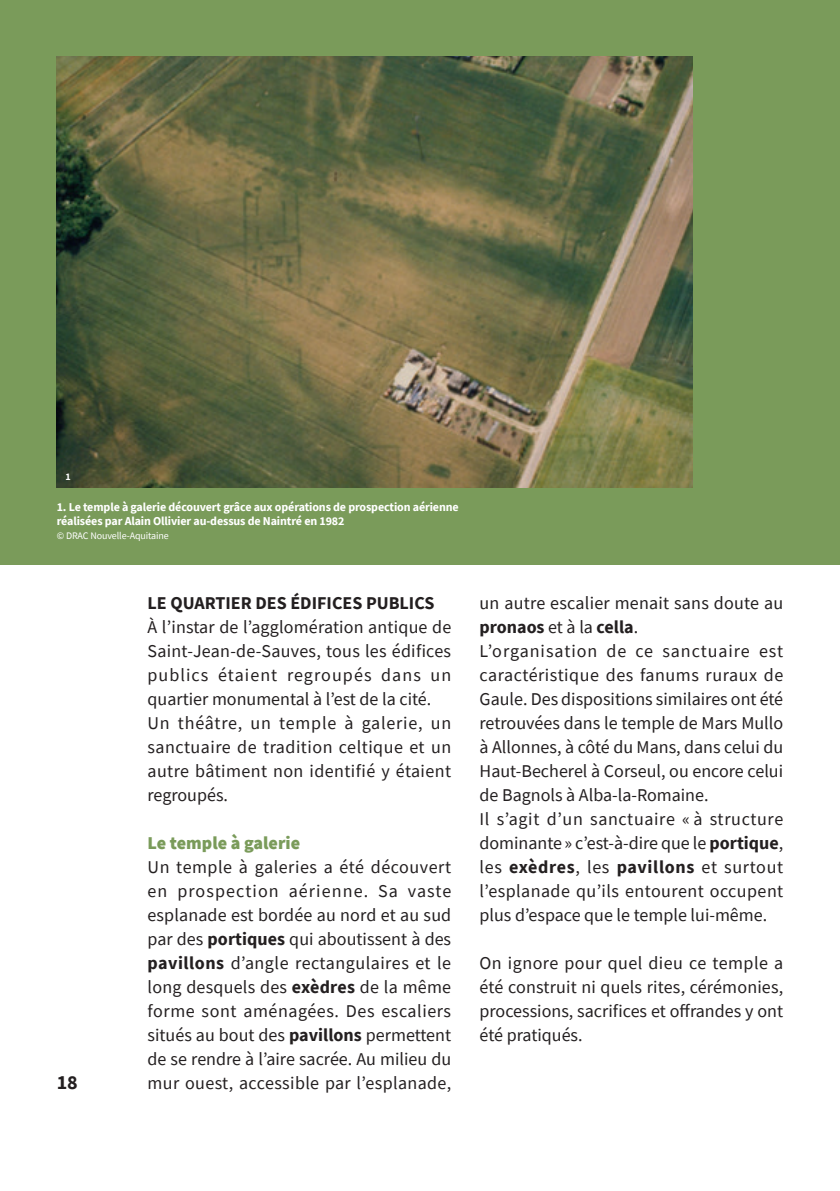
<style>
.page{position:relative;width:840px;height:1191px;background:#fff}
.page>*{position:absolute;margin:0;border:0;box-sizing:border-box;transform-origin:0 0}
.t1{font:700 20px "Source Sans Pro";color:#231f20}
.t2{font:18px/24px "Source Sans Pro";letter-spacing:.01em;color:#231f20}
.t3{font:700 18px "Source Sans Pro";color:#231f20}
.t4{font:900 18px "Source Sans Pro";color:#7a9b5a}
.t5{font:700 12px/14px "Source Sans Pro";letter-spacing:-.01em;color:#fff}
.t6{font:10px "Source Sans Pro";letter-spacing:-.01em;color:#fff}
.t7{font:700 10px "Source Sans Pro";color:#fff}
.s1{font-weight:700}
</style>
<div class="page">
<div style="left:0;top:0;width:839px;height:564px;background:#7a9b5a"></div>
<img style="left:57px;top:57px;width:635px;height:430px">
<p class="t7" style="left:65px;top:469px;width:7px">1</p>
<p class="t5" style="left:57px;top:499px;width:403px">1. Le temple à galerie découvert grâce aux opérations de prospection aérienne réalisées par Alain Ollivier au-dessus de Naintré en 1982</p>
<p class="t6" style="left:57px;top:529px;width:114px">© DRAC Nouvelle-Aquitaine</p>
<p class="t1" style="left:57px;top:1068px;width:23px">18</p>
<p class="t3" style="left:147px;top:591px;width:288px">LE QUARTIER DES ÉDIFICES PUBLICS</p>
<p class="t2" style="left:147px;top:615px;width:305px">À l’instar de l’agglomération antique de Saint-Jean-de-Sauves, tous les édifices publics étaient regroupés dans un quartier monumental à l’est de la cité.<br>Un théâtre, un temple à galerie, un sanctuaire de tradition celtique et un autre bâtiment non identifié y étaient regroupés.</p>
<p class="t4" style="left:147px;top:830px;width:154px">Le temple à galerie</p>
<p class="t2" style="left:147px;top:855px;width:305px;text-align:justify">Un temple à galeries a été découvert en prospection aérienne. Sa vaste esplanade est bordée au nord et au sud par des <span class="s1">portiques</span> qui aboutissent à des <span class="s1">pavillons</span> d’angle rectangulaires et le long desquels des <span class="s1">exèdres</span> de la même forme sont aménagées. Des escaliers situés au bout des <span class="s1">pavillons</span> permettent de se rendre à l’aire sacrée. Au milieu du mur ouest, accessible par l’esplanade,</p>
<p class="t2" style="left:479px;top:591px;width:305px">un autre escalier menait sans doute au <span class="s1">pronaos</span> et à la <span class="s1">cella</span>.<br>L’organisation de ce sanctuaire est caractéristique des fanums ruraux de Gaule. Des dispositions similaires ont été retrouvées dans le temple de Mars Mullo à Allonnes, à côté du Mans, dans celui du Haut-Becherel à Corseul, ou encore celui de Bagnols à Alba-la-Romaine.<br>Il s’agit d’un sanctuaire « à structure dominante » c’est-à-dire que le <span class="s1">portique</span>, les <span class="s1">exèdres</span>, les <span class="s1">pavillons</span> et surtout l’esplanade qu’ils entourent occupent plus d’espace que le temple lui-même.</p>
<p class="t2" style="left:479px;top:951px;width:305px;text-align:justify">On ignore pour quel dieu ce temple a été construit ni quels rites, cérémonies, processions, sacrifices et offrandes y ont été pratiqués.</p>
</div>
